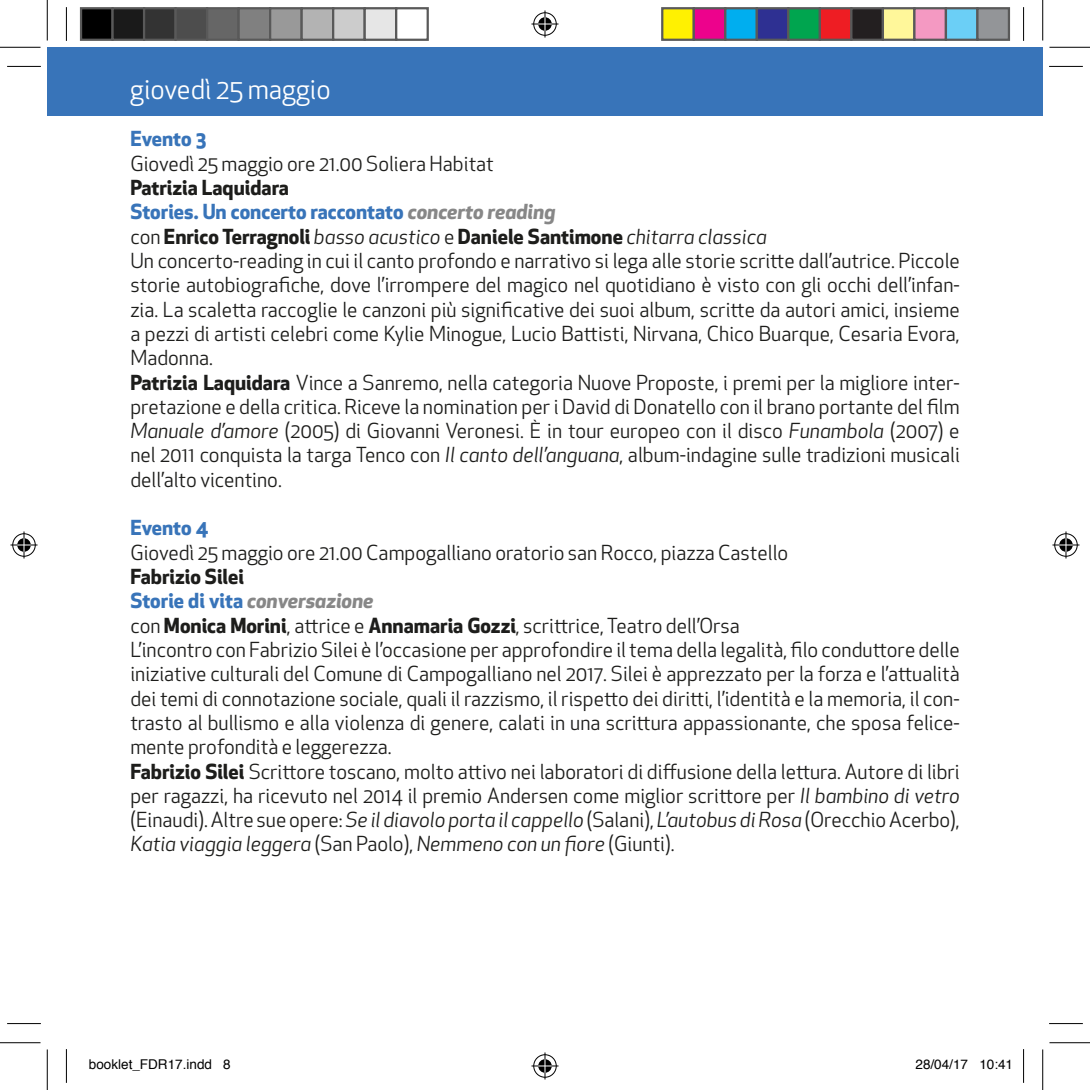
<style>
.page{position:relative;width:1090px;height:1090px;background:#fff}
.page>*{position:absolute;margin:0;border:0;box-sizing:border-box;transform-origin:0 0}
.t1{font:27px "Apex New";color:#fff}
.t2{font:20.25px/24.3px "Apex New";color:#1d1d1b}
.t3{font:700 20.25px "Apex New";color:#3874b9}
.t4{font:13.5px "Helvetica";color:#000}
.s1{font-weight:700}
.s2{font-weight:700;color:#3874b9}
.s3{font-weight:700;font-style:italic;color:#878787}
.s4{font-style:italic}
</style>
<div class="page">
<div style="left:47px;top:47px;width:976px;height:68px;background:#3874b9"></div>
<div style="left:1023px;top:47px;width:19px;height:68px;background:#3874b9"></div>
<hr style="left:7px;top:66px;width:34px;height:1px;background:#000">
<hr style="left:1049px;top:66px;width:33px;height:1px;background:#000">
<hr style="left:7px;top:1023px;width:34px;height:1px;background:#000">
<hr style="left:1049px;top:1023px;width:33px;height:1px;background:#000">
<hr style="left:66px;top:7px;width:1px;height:34px;background:#000">
<hr style="left:66px;top:1049px;width:1px;height:33px;background:#000">
<hr style="left:1023px;top:7px;width:1px;height:34px;background:#000">
<hr style="left:1023px;top:1049px;width:1px;height:33px;background:#000">
<hr style="left:0;top:47px;width:40px;height:1px;background:#000">
<hr style="left:1049px;top:47px;width:40px;height:1px;background:#000">
<hr style="left:0;top:1042px;width:40px;height:1px;background:#000">
<hr style="left:1049px;top:1042px;width:40px;height:1px;background:#000">
<hr style="left:47px;top:0;width:1px;height:41px;background:#000">
<hr style="left:47px;top:1049px;width:1px;height:40px;background:#000">
<hr style="left:1042px;top:0;width:1px;height:41px;background:#000">
<hr style="left:1042px;top:1049px;width:1px;height:40px;background:#000">
<svg style="left:531px;top:10px;width:27px;height:27px"></svg>
<svg style="left:531px;top:1052px;width:27px;height:27px"></svg>
<svg style="left:10px;top:531px;width:27px;height:27px"></svg>
<svg style="left:1052px;top:531px;width:27px;height:27px"></svg>
<div style="left:81px;top:8px;width:32px;height:32px;background:#000"></div>
<div style="left:80px;top:7px;width:34px;height:34px;border:2px solid #595959"></div>
<div style="left:113px;top:8px;width:31px;height:32px;background:#1a1a1a"></div>
<div style="left:111px;top:7px;width:34px;height:34px;border:2px solid #595959"></div>
<div style="left:144px;top:8px;width:32px;height:32px;background:#333"></div>
<div style="left:143px;top:7px;width:34px;height:34px;border:2px solid #595959"></div>
<div style="left:176px;top:8px;width:31px;height:32px;background:#4d4d4d"></div>
<div style="left:174px;top:7px;width:34px;height:34px;border:2px solid #595959"></div>
<div style="left:207px;top:8px;width:32px;height:32px;background:#666"></div>
<div style="left:206px;top:7px;width:34px;height:34px;border:2px solid #595959"></div>
<div style="left:239px;top:8px;width:31px;height:32px;background:#808080"></div>
<div style="left:237px;top:7px;width:34px;height:34px;border:2px solid #595959"></div>
<div style="left:270px;top:8px;width:32px;height:32px;background:#999"></div>
<div style="left:269px;top:7px;width:34px;height:34px;border:2px solid #595959"></div>
<div style="left:302px;top:8px;width:31px;height:32px;background:#b3b3b3"></div>
<div style="left:300px;top:7px;width:34px;height:34px;border:2px solid #595959"></div>
<div style="left:333px;top:8px;width:32px;height:32px;background:#ccc"></div>
<div style="left:332px;top:7px;width:34px;height:34px;border:2px solid #595959"></div>
<div style="left:365px;top:8px;width:31px;height:32px;background:#e6e6e6"></div>
<div style="left:363px;top:7px;width:34px;height:34px;border:2px solid #595959"></div>
<div style="left:395px;top:7px;width:34px;height:34px;border:2px solid #595959"></div>
<div style="left:662px;top:8px;width:31px;height:32px;background:#fff101"></div>
<div style="left:661px;top:7px;width:34px;height:34px;border:2px solid #595959"></div>
<div style="left:693px;top:8px;width:32px;height:32px;background:#ed028c"></div>
<div style="left:692px;top:7px;width:34px;height:34px;border:2px solid #595959"></div>
<div style="left:725px;top:8px;width:31px;height:32px;background:#00aeef"></div>
<div style="left:724px;top:7px;width:34px;height:34px;border:2px solid #595959"></div>
<div style="left:756px;top:8px;width:32px;height:32px;background:#2e3092"></div>
<div style="left:755px;top:7px;width:34px;height:34px;border:2px solid #595959"></div>
<div style="left:788px;top:8px;width:31px;height:32px;background:#00a54f"></div>
<div style="left:787px;top:7px;width:34px;height:34px;border:2px solid #595959"></div>
<div style="left:819px;top:8px;width:32px;height:32px;background:#ee1d23"></div>
<div style="left:818px;top:7px;width:34px;height:34px;border:2px solid #595959"></div>
<div style="left:851px;top:8px;width:31px;height:32px;background:#231f20"></div>
<div style="left:850px;top:7px;width:34px;height:34px;border:2px solid #595959"></div>
<div style="left:882px;top:8px;width:32px;height:32px;background:#fff79a"></div>
<div style="left:881px;top:7px;width:34px;height:34px;border:2px solid #595959"></div>
<div style="left:914px;top:8px;width:31px;height:32px;background:#f499c2"></div>
<div style="left:913px;top:7px;width:34px;height:34px;border:2px solid #595959"></div>
<div style="left:945px;top:8px;width:32px;height:32px;background:#6bcff6"></div>
<div style="left:944px;top:7px;width:34px;height:34px;border:2px solid #595959"></div>
<div style="left:977px;top:8px;width:31px;height:32px;background:#939598"></div>
<div style="left:976px;top:7px;width:34px;height:34px;border:2px solid #595959"></div>
<h1 class="t1" style="left:130px;top:73px;width:202px">giovedì 25 maggio</h1>
<p class="t3" style="left:130px;top:124px;width:78px">Evento 3</p>
<p class="t2" style="left:130px;top:151px;width:365px">Giovedì 25 maggio ore 21.00 Soliera Habitat</p>
<p class="t2" style="left:130px;top:175px;width:831px"><span class="s1">Patrizia Laquidara<br></span><span class="s2">Stories. Un concerto raccontato</span> <span class="s3">concerto reading<br></span>con <span class="s1">Enrico Terragnoli</span> <span class="s4">basso acustico</span> e <span class="s1">Daniele Santimone</span> <span class="s4">chitarra classica<br></span>Un concerto-reading in cui il canto profondo e narrativo si lega alle storie scritte dall’autrice. Piccole storie autobiografiche, dove l’irrompere del magico nel quotidiano è visto con gli occhi dell’infan&shy;zia. La scaletta raccoglie le canzoni più significative dei suoi album, scritte da autori amici, insieme a pezzi di artisti celebri come Kylie Minogue, Lucio Battisti, Nirvana, Chico Buarque, Cesaria Evora, Madonna.<br><span class="s1">Patrizia Laquidara</span> Vince a Sanremo, nella categoria Nuove Proposte, i premi per la migliore inter&shy;pretazione e della critica. Riceve la nomination per i David di Donatello con il brano portante del film <span class="s4">Manuale d’amore</span> (2005) di Giovanni Veronesi. È in tour europeo con il disco <span class="s4">Funambola</span> (2007) e nel 2011 conquista la targa Tenco con <span class="s4">Il canto dell’anguana</span>, album-indagine sulle tradizioni musicali dell’alto vicentino.</p>
<p class="t3" style="left:130px;top:513px;width:80px">Evento 4</p>
<p class="t2" style="left:130px;top:540px;width:659px">Giovedì 25 maggio ore 21.00 Campogalliano oratorio san Rocco, piazza Castello</p>
<p class="t2" style="left:130px;top:564px;width:831px"><span class="s1">Fabrizio Silei<br></span><span class="s2">Storie di vita</span> <span class="s3">conversazione<br></span>con <span class="s1">Monica Morini</span>, attrice e <span class="s1">Annamaria Gozzi</span>, scrittrice, Teatro dell’Orsa<br>L’incontro con Fabrizio Silei è l’occasione per approfondire il tema della legalità, filo conduttore delle iniziative culturali del Comune di Campogalliano nel 2017. Silei è apprezzato per la forza e l’attualità dei temi di connotazione sociale, quali il razzismo, il rispetto dei diritti, l’identità e la memoria, il con&shy;trasto al bullismo e alla violenza di genere, calati in una scrittura appassionante, che sposa felice&shy;mente profondità e leggerezza.<br><span class="s1">Fabrizio Silei</span> Scrittore toscano, molto attivo nei laboratori di diffusione della lettura. Autore di libri per ragazzi, ha ricevuto nel 2014 il premio Andersen come miglior scrittore per <span class="s4">Il bambino di vetro </span>(Einaudi). Altre sue opere: <span class="s4">Se il diavolo porta il cappello</span> (Salani), <span class="s4">L’autobus di Rosa</span> (Orecchio Acerbo), <span class="s4">Katia viaggia leggera</span> (San Paolo), <span class="s4">Nemmeno con un fiore</span> (Giunti).</p>
<p class="t4" style="left:89px;top:1056px;width:143px">booklet_FDR17.indd 8</p>
<p class="t4" style="left:915px;top:1056px;width:99px">28/04/17 10:41</p>
</div>
